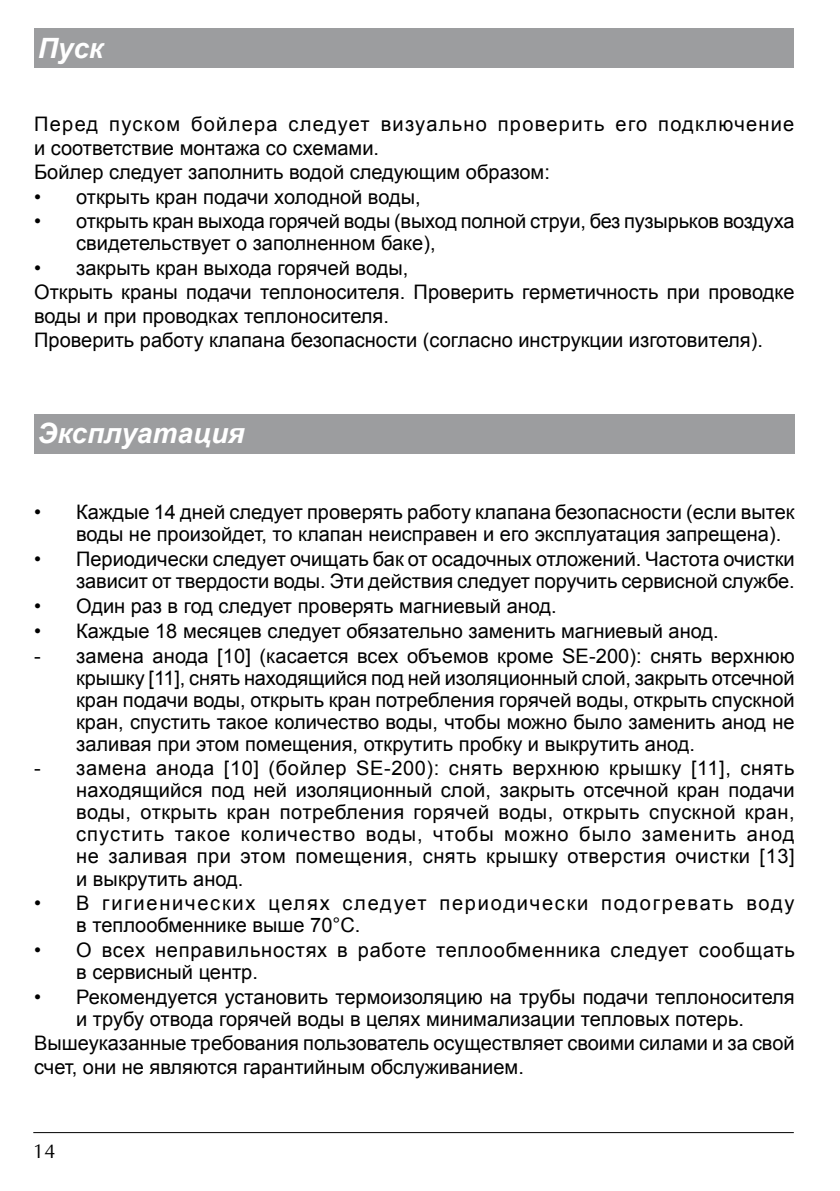
<style>
.page{position:relative;width:840px;height:1191px;background:#fff}
.page>*{position:absolute;margin:0;border:0;box-sizing:border-box;transform-origin:0 0}
.t1{font:italic 700 28px "Arial";color:#fff}
.t2{font:20px/22px "Arial";color:#000}
.t3{font:20px/22px "Arial";letter-spacing:.09em;color:#000}
.t4{font:20px/22px "Arial";letter-spacing:.04em;color:#000}
.t5{font:20px "Ottawa";color:#000}
</style>
<div class="page">
<hr style="left:33px;top:1132px;width:760px;height:1px;background:#000">
<div style="left:35px;top:28px;width:758px;height:40px;background:#9c9d9f"></div>
<div style="left:34px;top:414px;width:760px;height:40px;background:#9c9d9f"></div>
<h1 class="t1" style="left:38px;top:29px;width:67px">Пуск</h1>
<p class="t2" style="left:34px;top:112px;width:761px;line-height:24px">Перед пуском бойлера следует визуально проверить его подключение и соответствие монтажа со схемами.<br>Бойлер следует заполнить водой следующим образом:</p>
<p class="t2" style="left:34px;top:186px;width:388px">• открыть кран подачи холодной воды,</p>
<p class="t2" style="left:76px;top:211px;width:719px;text-indent:-42px">• открыть кран выхода горячей воды (выход полной струи, без пузырьков воздуха свидетельствует о заполненном баке),</p>
<p class="t2" style="left:34px;top:256px;width:761px;line-height:24px">• закрыть кран выхода горячей воды,<br>Открыть краны подачи теплоносителя. Проверить герметичность при проводке воды и при проводках теплоносителя.<br>Проверить работу клапана безопасности (согласно инструкции изготовителя).</p>
<h1 class="t1" style="left:37px;top:415px;width:209px">Эксплуатация</h1>
<p class="t2" style="left:76px;top:501px;width:719px;text-indent:-42px">• Каждые 14 дней следует проверять работу клапана безопасности (если вытек воды не произойдет, то клапан неисправен и его эксплуатация запрещена).</p>
<p class="t2" style="left:34px;top:548px;width:761px;text-align:right">• Периодически следует очищать бак от осадочных отложений. Частота очистки зависит от твердости воды. Эти действия следует поручить сервисной службе.</p>
<p class="t2" style="left:34px;top:595px;width:524px">• Один раз в год следует проверять магниевый анод.</p>
<p class="t2" style="left:34px;top:620px;width:685px">• Каждые 18 месяцев следует обязательно заменить магниевый анод.</p>
<p class="t2" style="left:76px;top:645px;width:719px;text-align:justify;text-indent:-42px">- замена анода [10] (касается всех объемов кроме SE-200): снять верхнюю крышку [11], снять находящийся под ней изоляционный слой, закрыть отсечной кран подачи воды, открыть кран потребления горячей воды, открыть спускной кран, спустить такое количество воды, чтобы можно было заменить анод не заливая при этом помещения, открутить пробку и выкрутить анод.</p>
<p class="t2" style="left:76px;top:757px;width:719px;text-align:justify;text-indent:-42px">- замена анода [10] (бойлер SE-200): снять верхнюю крышку [11], снять находящийся под ней изоляционный слой, закрыть отсечной кран подачи воды, открыть кран потребления горячей воды, открыть спускной кран, спустить такое количество воды, чтобы можно было заменить анод не заливая при этом помещения, снять крышку отверстия очистки [13] и выкрутить анод.</p>
<p class="t3" style="left:76px;top:892px;width:719px;text-indent:-42px">• В гигиенических целях следует периодически подогревать воду в теплообменнике выше 70°C.</p>
<p class="t4" style="left:76px;top:939px;width:719px;text-indent:-42px">• О всех неправильностях в работе теплообменника следует сообщать в сервисный центр.</p>
<p class="t2" style="left:34px;top:986px;width:761px;text-align:center">• Рекомендуется установить термоизоляцию на трубы подачи теплоносителя и трубу отвода горячей воды в целях минимализации тепловых потерь.</p>
<p class="t2" style="left:34px;top:1031px;width:761px;line-height:24px">Вышеуказанные требования пользователь осуществляет своими силами и за свой счет, они не являются гарантийным обслуживанием.</p>
<p class="t5" style="left:33px;top:1139px;width:24px">14</p>
</div>
